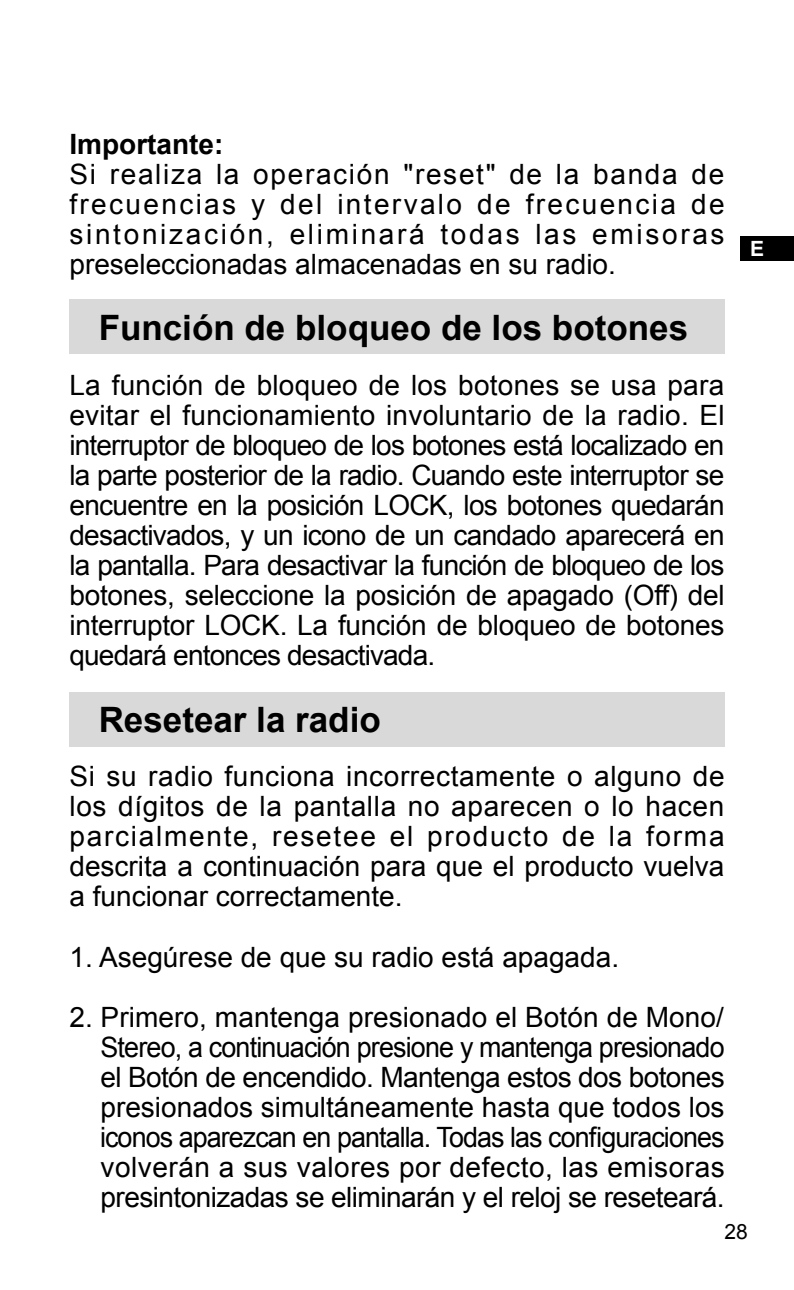
<style>
.page{position:relative;width:794px;height:1290px;background:#fff}
.page>*{position:absolute;margin:0;border:0;box-sizing:border-box;transform-origin:0 0}
.t1{font:700 35px "Arial";color:#000}
.t2{font:28px/30.1px "Arial";color:#000;text-align:justify}
.t3{font:700 28px "Arial";color:#000}
.t4{font:21px "Arial";color:#000}
.t5{font:700 21px "Arial";color:#fff}
</style>
<div class="page">
<div style="left:741px;top:236px;width:53px;height:24px;background:#000"></div>
<div style="left:69px;top:300px;width:655px;height:54px;background:#d9d9d9"></div>
<div style="left:69px;top:692px;width:655px;height:55px;background:#d9d9d9"></div>
<p class="t3" style="left:69px;top:125px;width:155px">Importante:</p>
<p class="t2" style="left:69px;top:159px;width:656px">Si realiza la operación "reset" de la banda de frecuencias y del intervalo de frecuencia de sintonización, eliminará todas las emisoras preseleccionadas almacenadas en su radio.</p>
<p class="t1" style="left:99px;top:305px;width:591px">Función de bloqueo de los botones</p>
<p class="t2" style="left:69px;top:370px;width:657px">La función de bloqueo de los botones se usa para evitar el funcionamiento involuntario de la radio. El interruptor de bloqueo de los botones está localizado en la parte posterior de la radio. Cuando este interruptor se encuentre en la posición LOCK, los botones quedarán desactivados, y un icono de un candado aparecerá en la pantalla. Para desactivar la función de bloqueo de los botones, seleccione la posición de apagado (Off) del interruptor LOCK. La función de bloqueo de botones quedará entonces desactivada.</p>
<p class="t1" style="left:99px;top:696px;width:284px">Resetear la radio</p>
<p class="t2" style="left:69px;top:761px;width:656px">Si su radio funciona incorrectamente o alguno de los dígitos de la pantalla no aparecen o lo hacen parcialmente, resetee el producto de la forma descrita a continuación para que el producto vuelva a funcionar correctamente.</p>
<p class="t2" style="left:69px;top:942px;width:551px">1. Asegúrese de que su radio está apagada.</p>
<p class="t2" style="left:100px;top:1002px;width:626px;text-indent:-31px">2. Primero, mantenga presionado el Botón de Mono/ Stereo, a continuación presione y mantenga presionado el Botón de encendido. Mantenga estos dos botones presionados simultáneamente hasta que todos los iconos aparezcan en pantalla. Todas las configuraciones volverán a sus valores por defecto, las emisoras presintonizadas se eliminarán y el reloj se reseteará.</p>
<p class="t5" style="left:750px;top:235px;width:16px">E</p>
<p class="t4" style="left:724px;top:1217px;width:25px">28</p>
</div>
